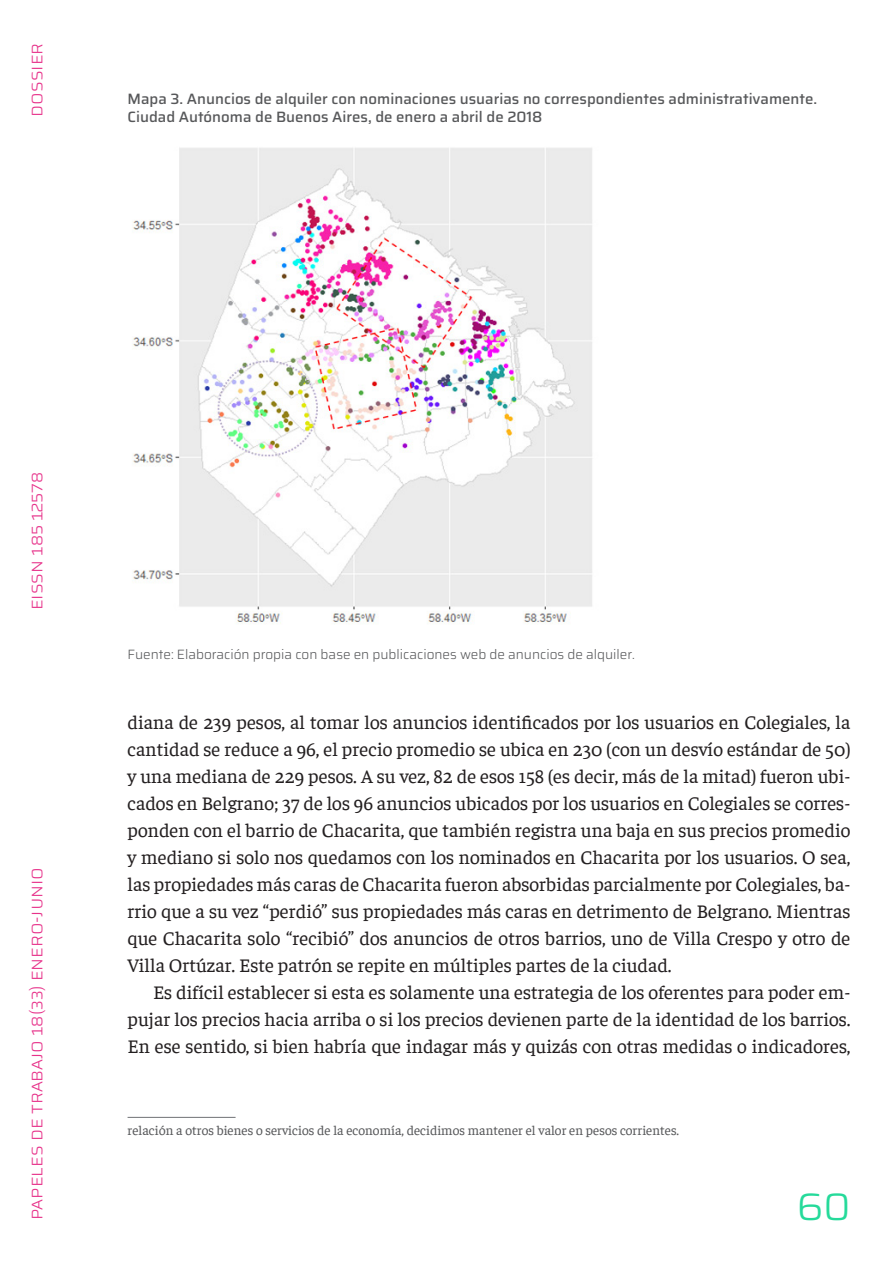
<style>
.page{position:relative;width:893px;height:1263px;background:#fff}
.page>*{position:absolute;margin:0;border:0;box-sizing:border-box;transform-origin:0 0}
.t1{font:45px "Saira UNSAM Light SC";color:#25da9a}
.Paragraph{font:19.5px/27px "Faustina";color:#231f20;text-align:justify}
.t2{font:18px "Saira UNSAM Light SC";color:#e7328a}
.tiulo_imagen{font:500 15px/18px "Saira UNSAM";color:#57585a}
.t3{font:13.5px "Faustina";color:#57585a}
.fuente{font:300 13.5px "Saira UNSAM";color:#57585a}
</style>
<div class="page">
<hr style="left:128px;top:1117px;width:108px;height:1px;background:#808285">
<img style="left:132px;top:148px;width:460px;height:476px">
<p class="t2" style="left:26px;top:117px;width:76px;rotate:-90deg">dossier</p>
<p class="tiulo_imagen" style="left:128px;top:89px;width:691px">Mapa 3. Anuncios de alquiler con nominaciones usuarias no correspondientes administrativamente.<br>Ciudad Autónoma de Buenos Aires, de enero a abril de 2018</p>
<p class="t2" style="left:26px;top:610px;width:140px;rotate:-90deg">eissn 185 12578</p>
<p class="t2" style="left:26px;top:1220px;width:355px;rotate:-90deg">papeles de trabajo 18(33) enero-junio</p>
<p class="fuente" style="left:128px;top:643px;width:509px">Fuente: Elaboración propia con base en publicaciones web de anuncios de alquiler.</p>
<p class="Paragraph" style="left:128px;top:707px;width:724px">diana de 239 pesos, al tomar los anuncios identificados por los usuarios en Colegiales, la cantidad se reduce a 96, el precio promedio se ubica en 230 (con un desvío estándar de 50) y una mediana de 229 pesos. A su vez, 82 de esos 158 (es decir, más de la mitad) fueron ubi&shy;cados en Belgrano; 37 de los 96 anuncios ubicados por los usuarios en Colegiales se corres&shy;ponden con el barrio de Chacarita, que también registra una baja en sus precios promedio y mediano si solo nos quedamos con los nominados en Chacarita por los usuarios. O sea, las propiedades más caras de Chacarita fueron absorbidas parcialmente por Colegiales, ba&shy;rrio que a su vez “perdió” sus propiedades más caras en detrimento de Belgrano. Mientras que Chacarita solo “recibió” dos anuncios de otros barrios, uno de Villa Crespo y otro de Villa Ortúzar. Este patrón se repite en múltiples partes de la ciudad.</p>
<p class="Paragraph" style="left:128px;top:977px;width:724px;text-indent:26px">Es difícil establecer si esta es solamente una estrategia de los oferentes para poder em&shy;pujar los precios hacia arriba o si los precios devienen parte de la identidad de los barrios.<br>En ese sentido, si bien habría que indagar más y quizás con otras medidas o indicadores,</p>
<p class="t3" style="left:128px;top:1122px;width:553px">relación a otros bienes o servicios de la economía, decidimos mantener el valor en pesos corrientes.</p>
<h1 class="t1" style="left:797px;top:1179px;width:55px">60</h1>
</div>
